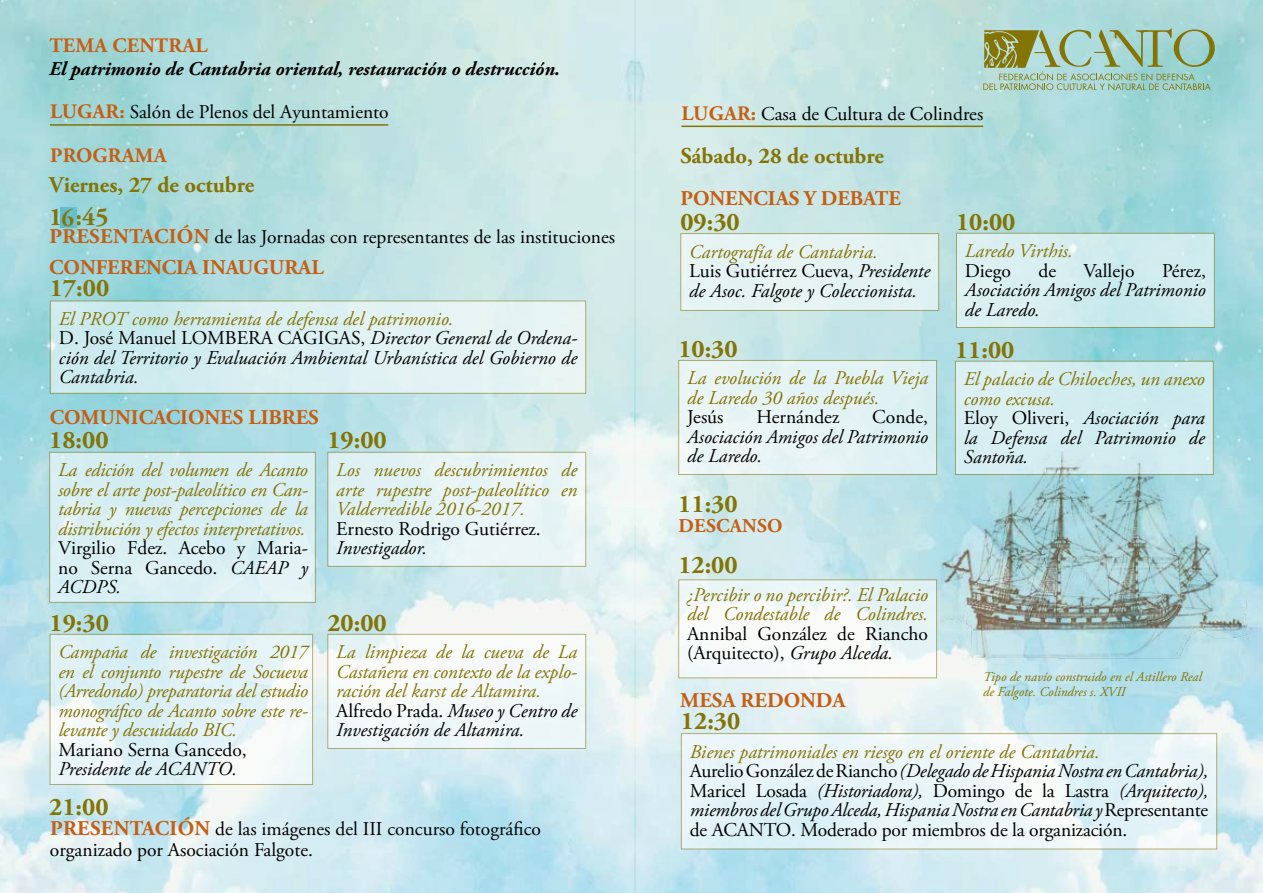
<style>
.page{position:relative;width:1263px;height:893px;background:#fff}
.page>*{position:absolute;margin:0;border:0;box-sizing:border-box;transform-origin:0 0}
.t1{font:700 25.35px "Adobe Garamond Pro";color:#847305}
.t2{font:700 22.5px "Adobe Garamond Pro";color:#847305}
.t3{font:700 21px "Adobe Garamond Pro";color:#c65e13}
.t4{font:700 20.55px "Adobe Garamond Pro";letter-spacing:.015em;color:#c65e13}
.t5{font:italic 19.5px/19.5px "Adobe Garamond Pro";color:#000}
.t6{font:italic 19.5px/19.5px "Adobe Garamond Pro";color:#847305}
.t7{font:19.5px/19.5px "Adobe Garamond Pro";color:#000}
.t8{font:italic 700 19.5px "Adobe Garamond Pro";color:#000}
.t9{font:700 19.5px "Adobe Garamond Pro";letter-spacing:.015em;color:#c65e13}
.t10{font:italic 13.5px/15px "Adobe Garamond Pro";color:#847305}
.s1{font-weight:700;font-size:20.55px;color:#c65e13}
.s2{font-weight:700;font-size:21px;color:#c65e13}
.s3{color:#847305}
.s4{font-style:normal}
.s5{font-style:italic}
.s6{font-style:normal;color:#000}
.s7{color:#000}
</style>
<div class="page">
<img style="left:0;top:0;width:1263px;height:893px">
<div style="left:327px;top:634px;width:259px;height:115px;background:#f3f8f9"></div>
<div style="left:327px;top:452px;width:259px;height:115px;background:#e6f3f5"></div>
<svg style="left:50px;top:634px;width:263px;height:151px;fill:#e1f2f6"></svg>
<div style="left:680px;top:233px;width:259px;height:78px;background:#e6f3f3"></div>
<div style="left:678px;top:360px;width:259px;height:115px;background:#e5f3f4"></div>
<div style="left:678px;top:579px;width:259px;height:99px;background:linear-gradient(to right,#f8fafa,#ebf5f6)"></div>
<div style="left:956px;top:233px;width:259px;height:95px;background:#d3ecef"></div>
<div style="left:955px;top:361px;width:259px;height:114px;background:#d2ecf0"></div>
<div style="left:49px;top:452px;width:267px;height:151px;background:#d8eff2"></div>
<div style="left:50px;top:301px;width:536px;height:93px;background:linear-gradient(to right,#c9eaed,#ecf5f5)"></div>
<svg style="left:681px;top:733px;width:536px;height:116px;fill:#e9f5f8"></svg>
<svg style="left:983px;top:28px;width:232px;height:62px;background:#9ebea0"></svg>
<img style="left:940px;top:434px;width:316px;height:238px">
<hr style="left:50px;top:124px;width:338px;height:2px;background:#847305">
<hr style="left:681px;top:126px;width:302px;height:1px;background:#847305">
<img style="left:60px;top:207px;width:16px;height:21px">
<p class="t4" style="left:49px;top:33px;width:160px">TEMA CENTRAL</p>
<p class="t8" style="left:49px;top:57px;width:512px">El patrimonio de Cantabria oriental, restauración o destrucción.</p>
<p class="t7" style="left:50px;top:102px;width:340px"><span class="s1">LUGAR:</span> Salón de Plenos del Ayuntamiento</p>
<p class="t7" style="left:682px;top:104px;width:303px"><span class="s1">LUGAR:</span> Casa de Cultura de Colindres</p>
<p class="t4" style="left:50px;top:143px;width:118px">PROGRAMA</p>
<p class="t2" style="left:49px;top:172px;width:206px">Viernes, 27 de octubre</p>
<p class="t1" style="left:49px;top:203px;width:61px">17:45</p>
<p class="t7" style="left:49px;top:228px;width:567px"><span class="s2">PRESENTACIÓN</span> de las Jornadas con representantes de las instituciones</p>
<p class="t3" style="left:49px;top:255px;width:276px">CONFERENCIA INAUGURAL</p>
<p class="t1" style="left:50px;top:273px;width:61px">17:00</p>
<p class="t5" style="left:59px;top:310px;width:520px"><span class="s3">El PROT como herramienta de defensa del patrimonio.<br></span><span class="s4">D. José Manuel LOMBERA CAGIGAS,</span> Director General de Ordena&shy;ción del Territorio y Evaluación Ambiental Urbanística del Gobierno de Cantabria.</p>
<p class="t3" style="left:50px;top:405px;width:271px">COMUNICACIONES LIBRES</p>
<p class="t1" style="left:49px;top:425px;width:61px">18:00</p>
<p class="t1" style="left:327px;top:425px;width:61px">19:00</p>
<p class="t6" style="left:58px;top:461px;width:251px;text-align:justify">La edición del volumen de Acanto sobre el arte post-paleolítico en Can&shy;tabria y nuevas percepciones de la distribución y efectos interpretativos.</p>
<p class="t7" style="left:58px;top:539px;width:251px;text-align:justify">Virgilio Fdez. Acebo y Maria&shy;no Serna Gancedo. <span class="s5">CAEAP y ACDPS.</span></p>
<p class="t6" style="left:336px;top:461px;width:242px;text-align:justify">Los nuevos descubrimientos de arte rupestre post-paleolítico en Valderredible 2016-2017.</p>
<p class="t7" style="left:336px;top:520px;width:206px">Ernesto Rodrigo Gutiérrez.</p>
<p class="t5" style="left:336px;top:539px;width:92px">Investigador.</p>
<p class="t1" style="left:50px;top:608px;width:61px">19:30</p>
<p class="t1" style="left:327px;top:608px;width:61px">20:00</p>
<p class="t6" style="left:58px;top:643px;width:251px;text-align:justify">Campaña de investigación 2017 en el conjunto rupestre de Socueva (Arredondo) preparatoria del estudio monográfico de Acanto sobre este re&shy;levante y descuidado BIC.</p>
<p class="t7" style="left:58px;top:741px;width:190px">Mariano Serna Gancedo,</p>
<p class="t5" style="left:58px;top:760px;width:180px">Presidente de ACANTO.</p>
<p class="t6" style="left:336px;top:643px;width:242px">La limpieza de la cueva de La<br>Castañera en contexto de la explo&shy;ración del karst de Altamira.<br><span class="s6">Alfredo Prada.</span> <span class="s7">Museo y Centro de<br>Investigación de Altamira.</span></p>
<p class="t1" style="left:49px;top:792px;width:61px">21:00</p>
<p class="t7" style="left:50px;top:819px;width:492px;line-height:21px"><span class="s2">PRESENTACIÓN</span> de las imágenes del III concurso fotográfico organizado por Asociación Falgote.</p>
<p class="t2" style="left:680px;top:143px;width:205px">Sábado, 28 de octubre</p>
<p class="t3" style="left:680px;top:186px;width:222px">PONENCIAS Y DEBATE</p>
<p class="t1" style="left:680px;top:207px;width:61px">09:30</p>
<p class="t5" style="left:689px;top:242px;width:242px"><span class="s3">Cartografía de Cantabria.<br></span><span class="s4">Luis Gutiérrez Cueva,</span> Presidente de Asoc. Falgote y Coleccionista.</p>
<p class="t1" style="left:678px;top:334px;width:61px">10:30</p>
<p class="t6" style="left:687px;top:369px;width:242px">La evolución de la Puebla Vieja de Laredo 30 años después.</p>
<p class="t7" style="left:687px;top:408px;width:38px">Jesús</p>
<p class="t7" style="left:756px;top:408px;width:84px">Hernández</p>
<p class="t7" style="left:872px;top:408px;width:57px">Conde,</p>
<p class="t5" style="left:687px;top:428px;width:242px">Asociación Amigos del Patrimonio de Laredo.</p>
<p class="t1" style="left:678px;top:489px;width:61px">11:30</p>
<p class="t9" style="left:678px;top:514px;width:106px">DESCANSO</p>
<p class="t1" style="left:678px;top:550px;width:61px">12:00</p>
<p class="t6" style="left:687px;top:585px;width:242px">¿Percibir o no percibir?. El Palacio del Condestable de Colindres.</p>
<p class="t7" style="left:687px;top:624px;width:242px">Annibal González de Riancho (Arquitecto), <span class="s5">Grupo Alceda.</span></p>
<p class="t3" style="left:680px;top:688px;width:167px">MESA REDONDA</p>
<p class="t1" style="left:681px;top:706px;width:61px">12:30</p>
<p class="t1" style="left:956px;top:207px;width:61px">10:00</p>
<p class="t6" style="left:965px;top:242px;width:109px">Laredo Virthis.</p>
<p class="t7" style="left:965px;top:261px;width:47px">Diego</p>
<p class="t7" style="left:1038px;top:261px;width:19px">de</p>
<p class="t7" style="left:1083px;top:261px;width:53px">Vallejo</p>
<p class="t7" style="left:1162px;top:261px;width:45px">Pérez,</p>
<p class="t5" style="left:965px;top:281px;width:242px">Asociación Amigos del Patrimonio de Laredo.</p>
<p class="t1" style="left:955px;top:335px;width:61px">11:00</p>
<p class="t5" style="left:964px;top:370px;width:242px"><span class="s3">El palacio de Chiloeches, un anexo como excusa.<br></span><span class="s4">Eloy Oliveri,</span> Asociación para la Defensa del Patrimonio de<br>Santoña.</p>
<p class="t10" style="left:983px;top:670px;width:220px">Tipo de navío construido en el Astillero Real de Falgote. Colindres s. XVII</p>
<p class="t5" style="left:690px;top:742px;width:520px"><span class="s3">Bienes patrimoniales en riesgo en el oriente de Cantabria.<br></span><span class="s4">Aurelio González de Riancho</span> (Delegado de Hispania Nostra en Cantabria), <span class="s4">Maricel Losada</span> (Historiadora), <span class="s4">Domingo de la Lastra</span> (Arquitecto), miembros del Grupo Alceda, Hispania Nostra en Cantabria y <span class="s4">Representante de ACANTO. Moderado por miembros de la organización.</span></p>
</div>
